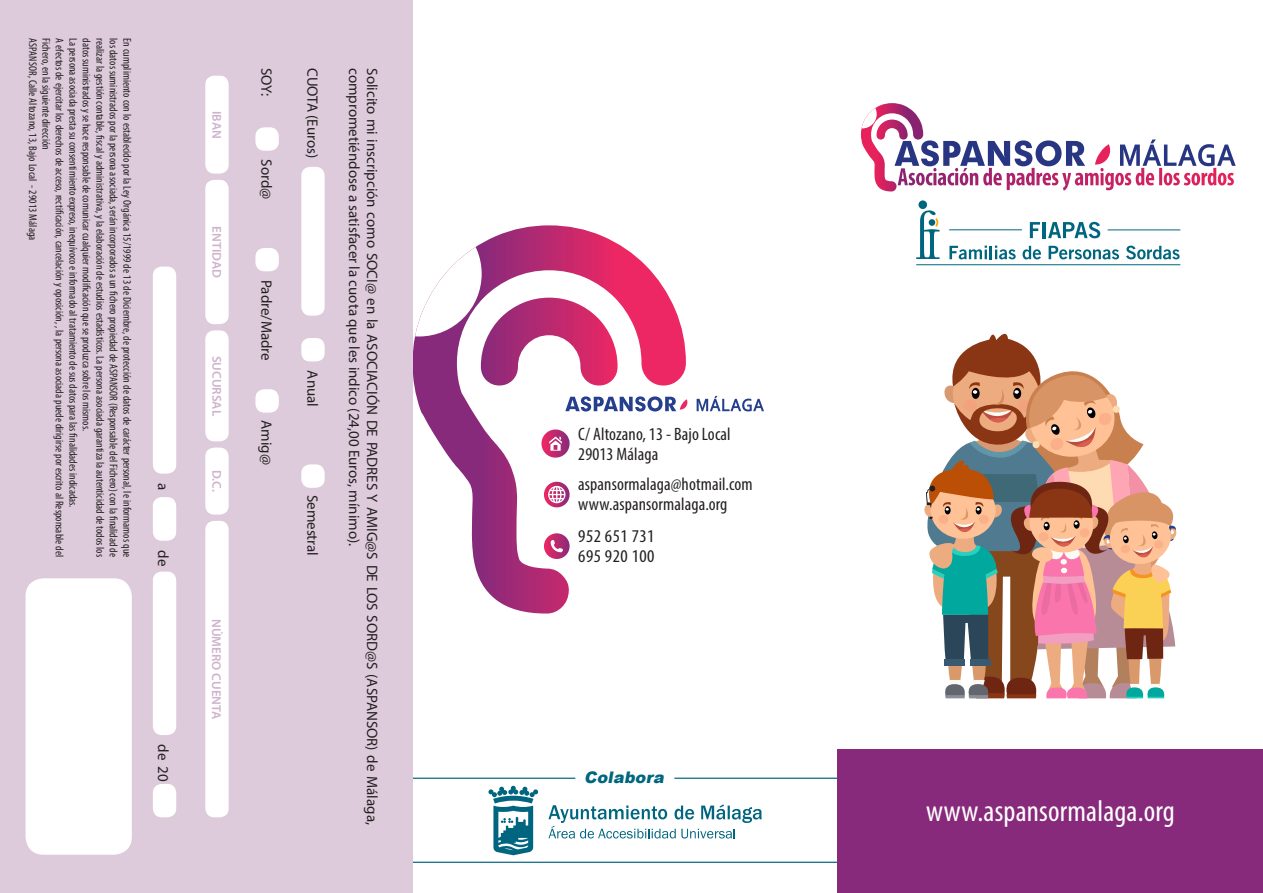
<style>
.page{position:relative;width:1263px;height:893px;background:#fff}
.page>*{position:absolute;margin:0;border:0;box-sizing:border-box;transform-origin:0 0}
.Teléfono{font:condensed 30px "Myriad Pro";letter-spacing:.005em;color:#fff}
.Teléfono-2{font:condensed 18px "Myriad Pro";letter-spacing:.005em;color:#231f20}
.Teléfono-3{font:condensed 18px "Myriad Pro";letter-spacing:.025em;color:#231f20;scale:1.05 1}
.t1{font:italic 900 16.05px "Arial";color:#006680}
.t2{font:15px "Myriad Pro";color:#231f20}
.t3{font:600 12.75px "Myriad Pro";color:#ceb3cc}
.Teléfono-4{font:condensed 11.25px "Myriad Pro";color:#231f20}
</style>
<div class="page">
<svg style="left:488px;top:786px;width:50px;height:69px"></svg>
<svg style="left:548px;top:804px;width:214px;height:34px"></svg>
<hr style="left:674px;top:778px;width:176px;height:1px;background:#006680">
<hr style="left:400px;top:778px;width:175px;height:1px;background:#006680">
<hr style="left:400px;top:862px;width:450px;height:1px;background:#006680">
<svg style="left:861px;top:103px;width:375px;height:88px"></svg>
<svg style="left:916px;top:200px;width:23px;height:59px"></svg>
<svg style="left:1030px;top:222px;width:10px;height:16px"></svg>
<hr style="left:1043px;top:222px;width:3px;height:16px;background:#006680">
<svg style="left:1048px;top:222px;width:52px;height:16px"></svg>
<hr style="left:1107px;top:229px;width:73px;height:1px;background:#006680">
<hr style="left:916px;top:264px;width:264px;height:1px;background:#006680">
<svg style="left:949px;top:246px;width:67px;height:13px"></svg>
<svg style="left:1022px;top:246px;width:19px;height:13px"></svg>
<svg style="left:1048px;top:246px;width:71px;height:13px"></svg>
<svg style="left:1126px;top:246px;width:53px;height:13px"></svg>
<hr style="left:949px;top:229px;width:73px;height:1px;background:#006680">
<svg style="left:412px;top:225px;width:274px;height:388px"></svg>
<svg style="left:412px;top:225px;width:70px;height:111px"></svg>
<div style="left:838px;top:749px;width:425px;height:144px;background:#882a7b"></div>
<svg style="left:544px;top:482px;width:26px;height:25px"></svg>
<svg style="left:544px;top:533px;width:26px;height:26px"></svg>
<svg style="left:540px;top:428px;width:31px;height:31px"></svg>
<svg style="left:565px;top:396px;width:199px;height:15px"></svg>
<svg style="left:924px;top:333px;width:253px;height:365px"></svg>
<div style="left:0;top:0;width:412px;height:893px;background:#ddcadb"></div>
<div style="left:26px;top:578px;width:106px;height:277px;background:#fff;border-radius:18px"></div>
<div style="left:153px;top:267px;width:23px;height:207px;background:#fff;border-radius:9px"></div>
<div style="left:153px;top:497px;width:23px;height:44px;background:#fff;border-radius:9px"></div>
<div style="left:153px;top:572px;width:23px;height:163px;background:#fff;border-radius:9px"></div>
<div style="left:153px;top:784px;width:23px;height:33px;background:#fff;border-radius:9px"></div>
<div style="left:205px;top:180px;width:24px;height:144px;background:#fff;border-radius:9px"></div>
<div style="left:205px;top:330px;width:24px;height:111px;background:#fff;border-radius:9px"></div>
<div style="left:205px;top:76px;width:24px;height:98px;background:#fff;border-radius:9px"></div>
<div style="left:205px;top:448px;width:24px;height:67px;background:#fff;border-radius:9px"></div>
<div style="left:205px;top:521px;width:24px;height:296px;background:#fff;border-radius:9px"></div>
<div style="left:255px;top:127px;width:24px;height:24px;background:#fff;border-radius:9px"></div>
<div style="left:255px;top:248px;width:24px;height:23px;background:#fff;border-radius:9px"></div>
<div style="left:255px;top:389px;width:24px;height:24px;background:#fff;border-radius:9px"></div>
<div style="left:301px;top:167px;width:24px;height:149px;background:#fff;border-radius:9px"></div>
<div style="left:301px;top:338px;width:24px;height:23px;background:#fff;border-radius:9px"></div>
<div style="left:301px;top:464px;width:24px;height:24px;background:#fff;border-radius:9px"></div>
<p class="Teléfono-4" style="left:40px;top:38px;width:204px;rotate:90deg">ASPANSOR, Calle Altozano, 13, Bajo Local - 29013 Málaga</p>
<p class="Teléfono-4" style="left:53px;top:38px;width:113px;rotate:90deg">Fichero, en la siguiente dirección</p>
<p class="Teléfono-4" style="left:66px;top:38px;width:520px;rotate:90deg">A efectos de ejercitar los derechos de acceso, rectificación, cancelación y oposición, , la persona asociada puede dirigirse por escrito al Responsable del</p>
<p class="Teléfono-4" style="left:80px;top:38px;width:471px;rotate:90deg">La persona asociada presta su consentimiento expreso, inequívoco e informado al tratamiento de sus datos para las finalidades indicadas.</p>
<p class="Teléfono-4" style="left:93px;top:38px;width:394px;rotate:90deg">datos suministrados y se hace responsable de comunicar cualquier modificación que se produzca sobre los mismos.</p>
<p class="Teléfono-4" style="left:107px;top:38px;width:520px;rotate:90deg">realizar la gestión contable, fiscal y administrativa, y la elaboración de estudios estadísticos. La persona asociada garantiza la autenticidad de todos los</p>
<p class="Teléfono-4" style="left:120px;top:38px;width:520px;rotate:90deg">los datos suministrados por la persona asociada, serán incorporados a un fichero propiedad de ASPANSOR (Responsable del Fichero) con la finalidad de</p>
<p class="Teléfono-4" style="left:134px;top:38px;width:520px;rotate:90deg">En cumplimiento con lo establecido por la Ley Orgánica 15/1999 de 13 de Diciembre, de protección de datos de carácter personal, le informamos que</p>
<p class="t2" style="left:172px;top:483px;width:9px;rotate:90deg">a</p>
<p class="t2" style="left:172px;top:550px;width:17px;rotate:90deg">de</p>
<p class="t2" style="left:172px;top:744px;width:39px;rotate:90deg">de 20</p>
<p class="t3" style="left:225px;top:111px;width:29px;rotate:90deg">IBAN</p>
<p class="t3" style="left:225px;top:226px;width:53px;rotate:90deg">ENTIDAD</p>
<p class="t3" style="left:225px;top:356px;width:62px;rotate:90deg">SUCURSAL</p>
<p class="t3" style="left:225px;top:470px;width:24px;rotate:90deg">D.C.</p>
<p class="t3" style="left:225px;top:619px;width:102px;rotate:90deg">NÚMERO CUENTA</p>
<p class="t2" style="left:322px;top:68px;width:92px;rotate:90deg">CUOTA (Euros)</p>
<p class="t2" style="left:276px;top:68px;width:30px;rotate:90deg">SOY:</p>
<p class="t2" style="left:363px;top:68px;width:480px;rotate:90deg">comprometiéndose a satisfacer la cuota que les indico (24,00 Euros, mínimo).</p>
<p class="t2" style="left:381px;top:68px;width:758px;rotate:90deg">Solicito mi inscripción como SOCI@ en la ASOCIACIÓN DE PADRES Y AMIG@S DE LOS SORD@S (ASPANSOR) de Málaga,</p>
<p class="t2" style="left:276px;top:159px;width:41px;rotate:90deg">Sord@</p>
<p class="t2" style="left:276px;top:280px;width:82px;rotate:90deg">Padre/Madre</p>
<p class="t2" style="left:322px;top:370px;width:38px;rotate:90deg">Anual</p>
<p class="t2" style="left:276px;top:420px;width:46px;rotate:90deg">Amig@</p>
<p class="t2" style="left:322px;top:494px;width:63px;rotate:90deg">Semestral</p>
<p class="Teléfono-2" style="left:578px;top:423px;width:154px">C/ Altozano, 13 - Bajo Local</p>
<p class="Teléfono-2" style="left:578px;top:443px;width:81px">29013 Málaga</p>
<p class="Teléfono-2" style="left:578px;top:473px;width:176px">aspansormalaga@hotmail.com</p>
<p class="Teléfono-2" style="left:578px;top:493px;width:151px">www.aspansormalaga.org</p>
<p class="Teléfono-3" style="left:578px;top:525px;width:74px">952 651 731</p>
<p class="Teléfono-3" style="left:578px;top:545px;width:74px">695 920 100</p>
<p class="t1" style="left:584px;top:766px;width:85px">Colabora</p>
<p class="Teléfono" style="left:926px;top:793px;width:250px">www.aspansormalaga.org</p>
</div>
